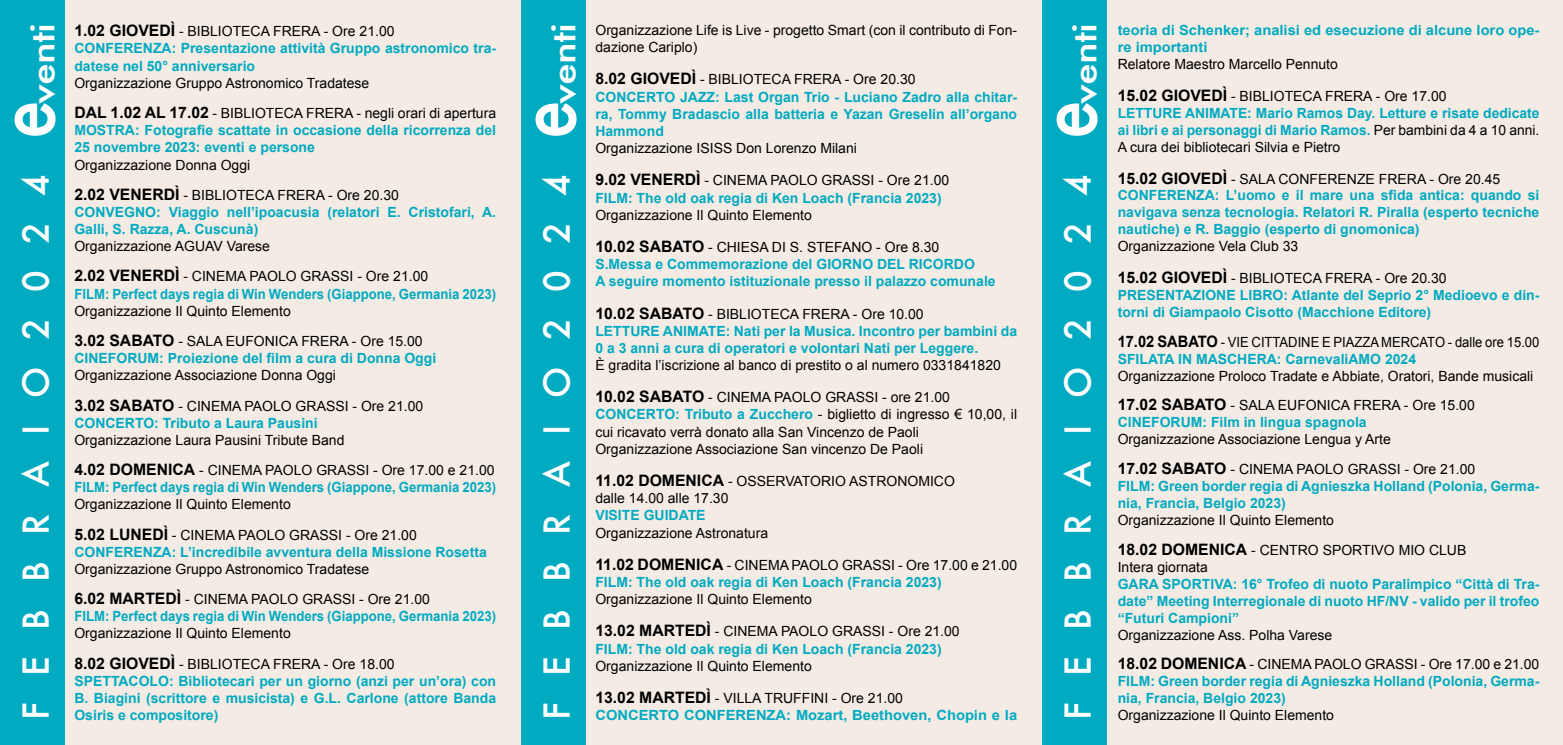
<style>
.page{position:relative;width:1563px;height:745px;background:#fff}
.page>*{position:absolute;margin:0;border:0;box-sizing:border-box;transform-origin:0 0}
.t1{font:500 81.73px "Futura";color:#fff;scale:.87 1}
.t2{font:500 35px "Futura";letter-spacing:.755em;color:#fff}
.t3{font:500 32.2px "Futura";letter-spacing:-.02em;color:#fff;scale:1.23 1}
.t4{font:700 14px/17.2px "Arial";color:#00aac1}
.t5{font:14px/30.1px "Arial";color:#000}
.t6{font:700 14px "Arial";color:#00aac1;scale:.94 1}
.t7{font:700 14px/17.2px "Arial";color:#00aac1;scale:1.05 1}
.t8{font:14px/17px "Arial";color:#000;scale:.93 1}
.s1{font-size:15.75px;color:#000}
.s2{font-weight:400;color:#000}
.s3{font-weight:700;font-size:15.75px}
.s4{font-weight:700;color:#00aac1}
</style>
<div class="page">
<div style="left:585px;top:0;width:457px;height:744px;background:#f4ebe4"></div>
<div style="left:65px;top:0;width:456px;height:744px;background:#f4ebe4"></div>
<div style="left:1106px;top:0;width:457px;height:744px;background:#f4ebe4"></div>
<div style="left:1042px;top:0;width:64px;height:744px;background:#00aac1"></div>
<div style="left:521px;top:0;width:64px;height:744px;background:#00aac1"></div>
<div style="left:0;top:0;width:65px;height:744px;background:#00aac1"></div>
<p class="t4" style="left:74px;top:23px;width:423px"><span class="s1">1.02 GIOVEDÌ</span> <span class="s2">- BIBLIOTECA FRERA - Ore 21.00<br></span>CONFERENZA: Presentazione attività Gruppo astronomico tra&shy;datese nel 50° anniversario</p>
<p class="t5" style="left:74px;top:68px;width:423px">Organizzazione Gruppo Astronomico Tradatese<br><span class="s3">DAL 1.02 AL 17.02</span> - BIBLIOTECA FRERA - negli orari di apertura</p>
<p class="t4" style="left:74px;top:122px;width:423px">MOSTRA: Fotografie scattate in occasione della ricorrenza del<br>25 novembre 2023: eventi e persone</p>
<p class="t5" style="left:74px;top:150px;width:326px">Organizzazione Donna Oggi<br><span class="s3">2.02 VENERDÌ</span> - BIBLIOTECA FRERA - Ore 20.30</p>
<p class="t4" style="left:74px;top:204px;width:423px">CONVEGNO: Viaggio nell’ipoacusia (relatori E. Cristofari, A.<br>Galli, S. Razza, A. Cuscunà)</p>
<p class="t5" style="left:74px;top:231px;width:355px">Organizzazione AGUAV Varese<br><span class="s3">2.02 VENERDÌ</span> - CINEMA PAOLO GRASSI - Ore 21.00</p>
<p class="t6" style="left:74px;top:284px;width:450px">FILM: Perfect days regia di Win Wenders (Giappone, Germania 2023)</p>
<p class="t5" style="left:74px;top:296px;width:350px">Organizzazione Il Quinto Elemento<br><span class="s3">3.02 SABATO</span> - SALA EUFONICA FRERA - Ore 15.00</p>
<p class="t4" style="left:74px;top:350px;width:363px">CINEFORUM: Proiezione del film a cura di Donna Oggi</p>
<p class="t5" style="left:74px;top:360px;width:350px">Organizzazione Associazione Donna Oggi<br><span class="s3">3.02 SABATO</span> - CINEMA PAOLO GRASSI - Ore 21.00</p>
<p class="t4" style="left:74px;top:414px;width:245px">CONCERTO: Tributo a Laura Pausini</p>
<p class="t5" style="left:74px;top:425px;width:422px">Organizzazione Laura Pausini Tribute Band<br><span class="s3">4.02 DOMENICA</span> - CINEMA PAOLO GRASSI - Ore 17.00 e 21.00</p>
<p class="t6" style="left:74px;top:477px;width:450px">FILM: Perfect days regia di Win Wenders (Giappone, Germania 2023)</p>
<p class="t5" style="left:74px;top:489px;width:344px">Organizzazione Il Quinto Elemento<br><span class="s3">5.02 LUNEDÌ</span> - CINEMA PAOLO GRASSI - Ore 21.00</p>
<p class="t4" style="left:74px;top:543px;width:414px">CONFERENZA: L’incredibile avventura della Missione Rosetta</p>
<p class="t5" style="left:74px;top:553px;width:357px">Organizzazione Gruppo Astronomico Tradatese<br><span class="s3">6.02 MARTEDÌ</span> - CINEMA PAOLO GRASSI - Ore 21.00</p>
<p class="t6" style="left:74px;top:606px;width:450px">FILM: Perfect days regia di Win Wenders (Giappone, Germania 2023)</p>
<p class="t5" style="left:74px;top:618px;width:322px">Organizzazione Il Quinto Elemento<br><span class="s3">8.02 GIOVEDÌ</span> - BIBLIOTECA FRERA - Ore 18.00</p>
<p class="t4" style="left:74px;top:672px;width:423px;text-align:justify">SPETTACOLO: Bibliotecari per un giorno (anzi per un’ora) con B. Biagini (scrittore e musicista) e G.L. Carlone (attore Banda Osiris e compositore)</p>
<p class="t5" style="left:595px;top:22px;width:423px;line-height:17.2px">Organizzazione Life is Live - progetto Smart (con il contributo di Fon&shy;dazione Cariplo)</p>
<p class="t4" style="left:595px;top:71px;width:423px"><span class="s1">8.02 GIOVEDÌ</span> <span class="s2">- BIBLIOTECA FRERA - Ore 20.30<br></span>CONCERTO JAZZ: Last Organ Trio - Luciano Zadro alla chitar&shy;ra, Tommy Bradascio alla batteria e Yazan Greselin all’organo Hammond</p>
<p class="t5" style="left:595px;top:133px;width:263px">Organizzazione ISISS Don Lorenzo Milani</p>
<p class="t4" style="left:595px;top:172px;width:355px"><span class="s1">9.02 VENERDÌ</span> <span class="s2">- CINEMA PAOLO GRASSI - Ore 21.00<br></span>FILM: The old oak regia di Ken Loach (Francia 2023)</p>
<p class="t5" style="left:595px;top:200px;width:218px">Organizzazione Il Quinto Elemento</p>
<p class="t4" style="left:595px;top:239px;width:402px"><span class="s1">10.02 SABATO</span> <span class="s2">- CHIESA DI S. STEFANO - Ore 8.30<br></span>S.Messa e Commemorazione del GIORNO DEL RICORDO<br>A seguire momento istituzionale presso il palazzo comunale</p>
<p class="t4" style="left:595px;top:305px;width:423px"><span class="s1">10.02 SABATO</span> <span class="s2">- BIBLIOTECA FRERA - Ore 10.00<br></span>LETTURE ANIMATE: Nati per la Musica. Incontro per bambini da<br>0 a 3 anni a cura di operatori e volontari Nati per Leggere.</p>
<p class="t5" style="left:595px;top:350px;width:407px">È gradita l’iscrizione al banco di prestito o al numero 0331841820</p>
<p class="t5" style="left:595px;top:388px;width:423px;line-height:17.2px"><span class="s3">10.02 SABATO</span> - CINEMA PAOLO GRASSI - ore 21.00<br><span class="s4">CONCERTO: Tributo a Zucchero</span> - biglietto di ingresso € 10,00, il cui ricavato verrà donato alla San Vincenzo de Paoli Organizzazione Associazione San vincenzo De Paoli</p>
<p class="t5" style="left:595px;top:472px;width:361px;line-height:17.2px"><span class="s3">11.02 DOMENICA</span> - OSSERVATORIO ASTRONOMICO dalle 14.00 alle 17.30</p>
<p class="t4" style="left:595px;top:507px;width:112px">VISITE GUIDATE</p>
<p class="t5" style="left:595px;top:517px;width:174px">Organizzazione Astronatura</p>
<p class="t4" style="left:595px;top:556px;width:423px"><span class="s1">11.02 DOMENICA</span> <span class="s2">- CINEMA PAOLO GRASSI - Ore 17.00 e 21.00<br></span>FILM: The old oak regia di Ken Loach (Francia 2023)</p>
<p class="t5" style="left:595px;top:584px;width:218px">Organizzazione Il Quinto Elemento</p>
<p class="t4" style="left:595px;top:623px;width:366px"><span class="s1">13.02 MARTEDÌ</span> <span class="s2">- CINEMA PAOLO GRASSI - Ore 21.00<br></span>FILM: The old oak regia di Ken Loach (Francia 2023)</p>
<p class="t5" style="left:595px;top:650px;width:218px">Organizzazione Il Quinto Elemento</p>
<p class="t7" style="left:595px;top:689px;width:403px"><span class="s1">13.02 MARTEDÌ</span> <span class="s2">- VILLA TRUFFINI - Ore 21.00<br></span>CONCERTO CONFERENZA: Mozart, Beethoven, Chopin e la</p>
<h3 class="t3" style="left:20px;top:103px;width:67px;rotate:-90deg">venti</h3>
<h1 class="t1" style="left:-32px;top:139px;width:46px;rotate:-90deg">e</h1>
<h3 class="t3" style="left:541px;top:103px;width:67px;rotate:-90deg">venti</h3>
<h1 class="t1" style="left:489px;top:139px;width:46px;rotate:-90deg">e</h1>
<h3 class="t3" style="left:1062px;top:103px;width:67px;rotate:-90deg">venti</h3>
<h1 class="t1" style="left:1010px;top:139px;width:46px;rotate:-90deg">e</h1>
<h2 class="t2" style="left:12px;top:719px;width:547px;rotate:-90deg">FEBBRAIO2024</h2>
<h2 class="t2" style="left:533px;top:719px;width:547px;rotate:-90deg">FEBBRAIO2024</h2>
<h2 class="t2" style="left:1053px;top:719px;width:547px;rotate:-90deg">FEBBRAIO2024</h2>
<p class="t7" style="left:1117px;top:22px;width:403px">teoria di Schenker; analisi ed esecuzione di alcune loro ope&shy;re importanti</p>
<p class="t5" style="left:1117px;top:49px;width:222px">Relatore Maestro Marcello Pennuto</p>
<p class="t4" style="left:1117px;top:88px;width:423px"><span class="s1">15.02 GIOVEDÌ</span> <span class="s2">- BIBLIOTECA FRERA - Ore 17.00<br></span>LETTURE ANIMATE: Mario Ramos Day. Letture e risate dedicate ai libri e ai personaggi di Mario Ramos. <span class="s2">Per bambini da 4 a 10 anni.<br>A cura dei bibliotecari Silvia e Pietro</span></p>
<p class="t4" style="left:1117px;top:170px;width:423px"><span class="s1">15.02 GIOVEDÌ</span> <span class="s2">- SALA CONFERENZE FRERA - Ore 20.45<br></span>CONFERENZA: L’uomo e il mare una sfida antica: quando si navigava senza tecnologia. Relatori R. Piralla (esperto tecniche nautiche) e R. Baggio (esperto di gnomonica)</p>
<p class="t5" style="left:1117px;top:231px;width:182px">Organizzazione Vela Club 33</p>
<p class="t4" style="left:1117px;top:270px;width:423px"><span class="s1">15.02 GIOVEDÌ</span> <span class="s2">- BIBLIOTECA FRERA - Ore 20.30<br></span>PRESENTAZIONE LIBRO: Atlante del Seprio 2° Medioevo e din&shy;torni di Giampaolo Cisotto (Macchione Editore)</p>
<p class="t8" style="left:1117px;top:333px;width:455px"><span class="s3">17.02 SABATO</span> - VIE CITTADINE E PIAZZA MERCATO - dalle ore 15.00<br><span class="s4">SFILATA IN MASCHERA: CarnevaliAMO 2024</span></p>
<p class="t5" style="left:1117px;top:361px;width:417px">Organizzazione Proloco Tradate e Abbiate, Oratori, Bande musicali<br><span class="s3">17.02 SABATO</span> - SALA EUFONICA FRERA - Ore 15.00</p>
<p class="t4" style="left:1117px;top:414px;width:250px">CINEFORUM: Film in lingua spagnola</p>
<p class="t5" style="left:1117px;top:424px;width:359px">Organizzazione Associazione Lengua y Arte<br><span class="s3">17.02 SABATO</span> - CINEMA PAOLO GRASSI - Ore 21.00</p>
<p class="t4" style="left:1117px;top:478px;width:423px">FILM: Green border regia di Agnieszka Holland (Polonia, Germa&shy;nia, Francia, Belgio 2023)</p>
<p class="t5" style="left:1117px;top:505px;width:350px">Organizzazione Il Quinto Elemento<br><span class="s3">18.02 DOMENICA</span> - CENTRO SPORTIVO MIO CLUB</p>
<p class="t5" style="left:1117px;top:551px;width:92px">Intera giornata</p>
<p class="t4" style="left:1117px;top:575px;width:423px;text-align:justify">GARA SPORTIVA: 16° Trofeo di nuoto Paralimpico “Città di Tra&shy;date” Meeting Interregionale di nuoto HF/NV - valido per il trofeo “Futuri Campioni”</p>
<p class="t5" style="left:1117px;top:619px;width:423px">Organizzazione Ass. Polha Varese<br><span class="s3">18.02 DOMENICA</span> - CINEMA PAOLO GRASSI - Ore 17.00 e 21.00</p>
<p class="t4" style="left:1117px;top:672px;width:423px">FILM: Green border regia di Agnieszka Holland (Polonia, Germa&shy;nia, Francia, Belgio 2023)</p>
<p class="t5" style="left:1117px;top:699px;width:218px">Organizzazione Il Quinto Elemento</p>
</div>
